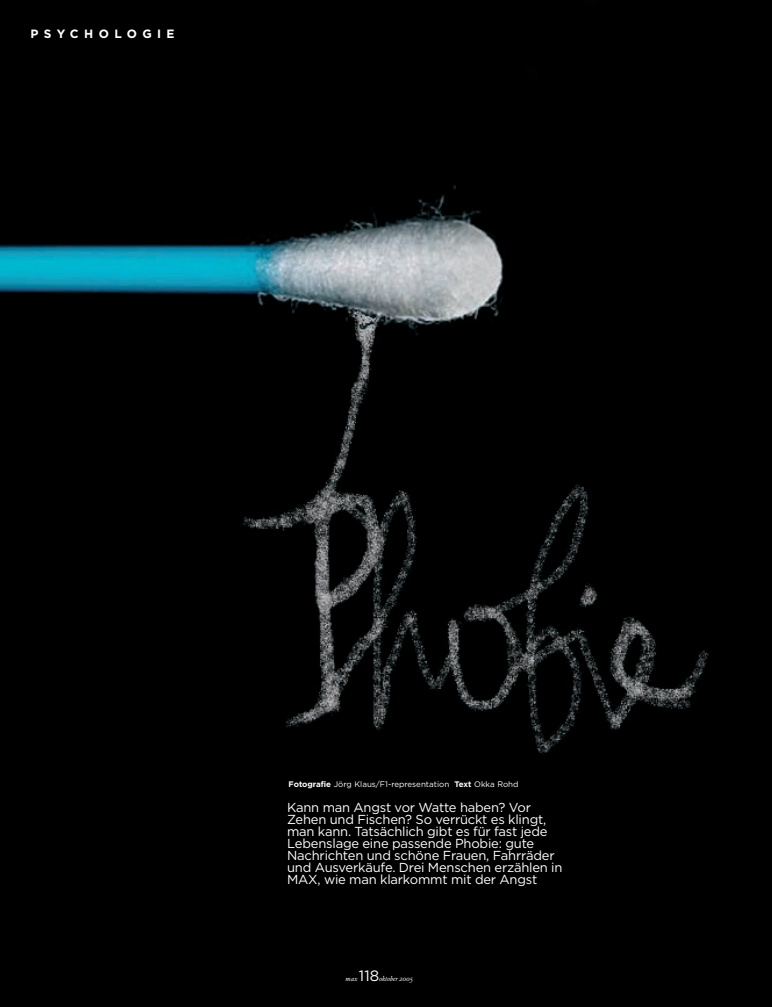
<style>
.page{position:relative;width:772px;height:1007px;background:#fff}
.page>*{position:absolute;margin:0;border:0;box-sizing:border-box;transform-origin:0 0}
.t1{font:13px/12px "Gotham";letter-spacing:-.015em;color:#fff}
.t2{font:700 12px "Gotham";letter-spacing:.45em;color:#fff}
.t3{font:8px "Gotham";color:#fff}
.t4{font:7px "Garamond BE Italic";letter-spacing:-.005em;color:#fff}
.s1{font-weight:700}
.s2{font-family:"Gotham";font-size:15px}
</style>
<div class="page">
<div style="left:0;top:0;width:771px;height:1006px;background:#000"></div>
<img style="left:0;top:185px;width:709px;height:570px">
<p class="t2" style="left:30px;top:27px;width:146px">PSYCHOLOGIE</p>
<p class="t3" style="left:288px;top:779px;width:231px"><span class="s1">Fotografie</span> Jörg Klaus/F1-representation <span class="s1">Text</span> Okka Rohd</p>
<p class="t1" style="left:287px;top:800px;width:277px">Kann man Angst vor Watte haben? Vor Zehen und Fischen? So verrückt es klingt, man kann. Tatsächlich gibt es für fast jede Lebenslage eine passende Phobie: gute Nachrichten und schöne Frauen, Fahrräder und Ausverkäufe. Drei Menschen erzählen in MAX, wie man klarkommt mit der Angst</p>
<p class="t4" style="left:345px;top:974px;width:69px">max <span class="s2">118</span>oktober 2005</p>
</div>
